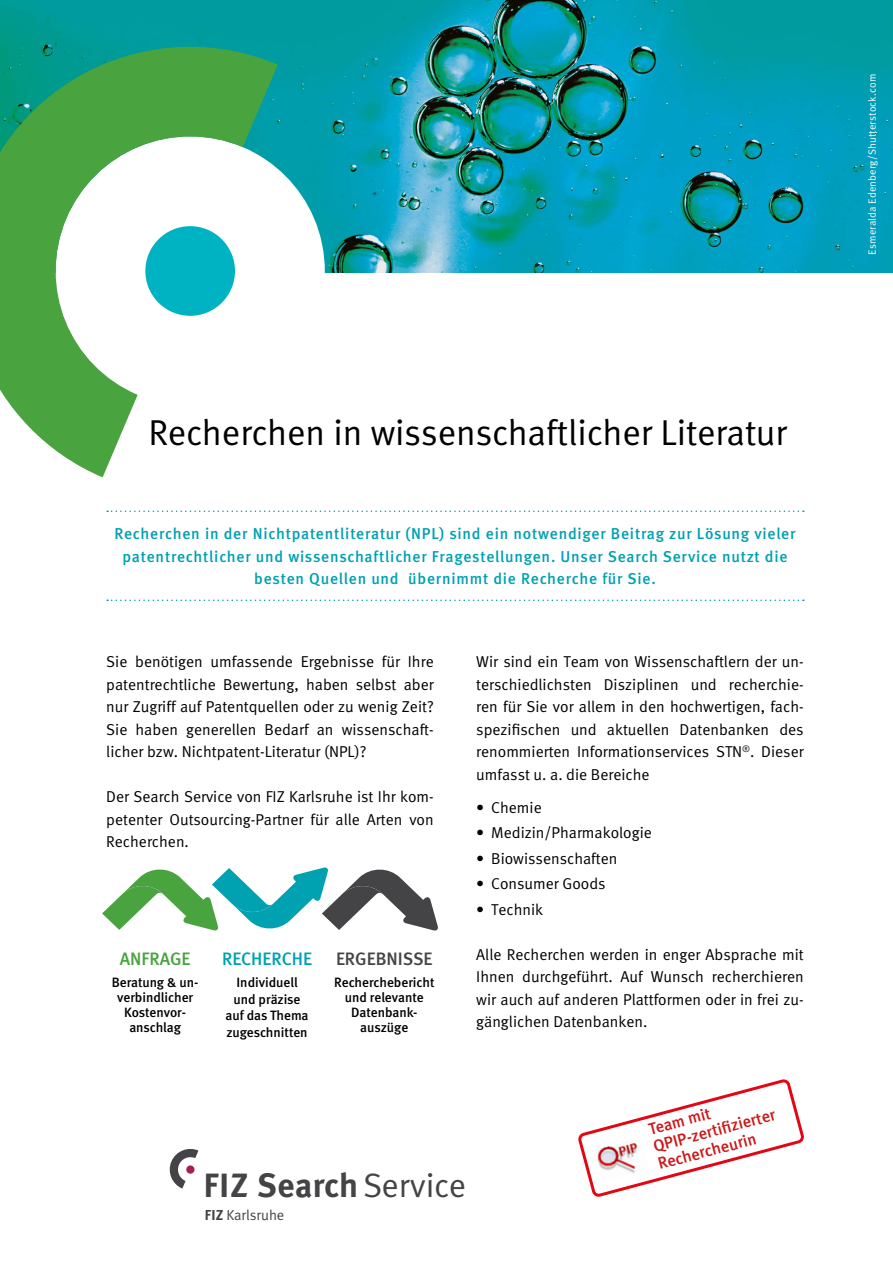
<style>
.page{position:relative;width:893px;height:1263px;background:#fff}
.page>*{position:absolute;margin:0;border:0;box-sizing:border-box;transform-origin:0 0}
.t1{font:36px "Meta Normal LF";color:#000}
.t2{font:700 33.6px "Meta";letter-spacing:.02em;color:#444346}
.t3{font:18px "Meta Medium LF";color:#444346}
.t4{font:18px "Meta Medium LF";color:#00a1b1}
.t5{font:18px "Meta Medium LF";color:#49a440}
.t6{font:16.5px/18px "Meta Medium LF";color:#cd1719}
.t7{font:15.75px/22.5px "Meta Normal LF";color:#000;text-align:justify}
.t8{font:15.75px/22.5px "Meta Medium LF";letter-spacing:.05em;color:#00a1b1;text-align:center}
.t9{font:14.4px "Meta Normal";letter-spacing:-.005em;color:#444346}
.t10{font:13.5px/15px "Meta Medium LF";color:#000;text-align:center}
.t11{font:10.5px "Meta Normal LF";letter-spacing:.015em;color:#fff}
.s1{font-family:"Meta Normal";font-weight:400}
.s2{font-family:"Meta";font-weight:700}
</style>
<div class="page">
<img style="left:0;top:0;width:893px;height:272px">
<div style="left:56px;top:136px;width:269px;height:270px;background:#fff;border-radius:50%"></div>
<svg style="left:0;top:16px;width:278px;height:461px"></svg>
<div style="left:145px;top:226px;width:90px;height:90px;background:#00b3c2;border-radius:50%"></div>
<svg style="left:107px;top:510px;width:697px;height:2px"></svg>
<svg style="left:107px;top:599px;width:697px;height:2px"></svg>
<svg style="left:169px;top:1149px;width:29px;height:39px"></svg>
<div style="left:186px;top:1165px;width:9px;height:9px;background:#a62055;border-radius:50%"></div>
<svg style="left:102px;top:867px;width:336px;height:64px"></svg>
<svg style="left:578px;top:1079px;width:226px;height:118px"></svg>
<img style="left:595px;top:1138px;width:54px;height:43px">
<p class="t11" style="left:866px;top:255px;width:183px;rotate:-90deg">Esmeralda Edenberg/Shutterstock.com</p>
<h1 class="t1" style="left:149px;top:412px;width:640px">Recherchen in wissenschaftlicher Literatur</h1>
<p class="t8" style="left:114px;top:523px;width:683px">Recherchen in der Nichtpatentliteratur (NPL) sind ein notwendiger Beitrag zur Lösung vieler patentrechtlicher und wissenschaftlicher Fragestellungen. Unser Search Service nutzt die besten Quellen und übernimmt die Recherche für Sie.</p>
<p class="t7" style="left:106px;top:650px;width:329px">Sie benötigen umfassende Ergebnisse für Ihre patentrechtliche Bewertung, haben selbst aber nur Zugriff auf Patentquellen oder zu wenig Zeit?<br>Sie haben generellen Bedarf an wissenschaft&shy;licher bzw. Nichtpatent-Literatur (NPL)?</p>
<p class="t7" style="left:106px;top:785px;width:329px">Der Search Service von FIZ Karlsruhe ist Ihr kom&shy;petenter Outsourcing-Partner für alle Arten von Recherchen.</p>
<p class="t5" style="left:120px;top:948px;width:72px">ANFRAGE</p>
<p class="t4" style="left:222px;top:948px;width:92px">RECHERCHE</p>
<p class="t3" style="left:336px;top:948px;width:98px">ERGEBNISSE</p>
<p class="t10" style="left:112px;top:975px;width:88px">Beratung &amp; un&shy;verbindlicher<br>Kostenvor&shy;anschlag</p>
<p class="t10" style="left:225px;top:974px;width:85px;line-height:16.5px">Individuell und präzise auf das Thema zugeschnitten</p>
<p class="t10" style="left:334px;top:975px;width:102px">Recherchebericht und relevante<br>Datenbank&shy;auszüge</p>
<p class="t7" style="left:476px;top:650px;width:329px">Wir sind ein Team von Wissenschaftlern der un&shy;terschiedlichsten Disziplinen und recherchie&shy;ren für Sie vor allem in den hochwertigen, fach&shy;spezifischen und aktuellen Datenbanken des renommierten Informationservices STN<sup>®</sup>. Dieser umfasst u. a. die Bereiche</p>
<p class="t7" style="left:476px;top:796px;width:67px">• Chemie</p>
<p class="t7" style="left:476px;top:821px;width:177px">• Medizin/Pharmakologie</p>
<p class="t7" style="left:476px;top:847px;width:143px">• Biowissenschaften</p>
<p class="t7" style="left:476px;top:872px;width:131px">• Consumer Goods</p>
<p class="t7" style="left:476px;top:898px;width:68px">• Technik</p>
<p class="t7" style="left:476px;top:943px;width:329px">Alle Recherchen werden in enger Absprache mit Ihnen durchgeführt. Auf Wunsch recherchieren wir auch auf anderen Plattformen oder in frei zu&shy;gänglichen Datenbanken.</p>
<h2 class="t2" style="left:204px;top:1164px;width:264px">FIZ Search <span class="s1">Service</span></h2>
<p class="t9" style="left:205px;top:1207px;width:81px"><span class="s2">FIZ</span> Karlsruhe</p>
<p class="t6" style="left:647px;top:1120px;width:127px;rotate:-15deg">Team mit<br>QPIP-zertifi zierter<br>Rechercheurin</p>
</div>
